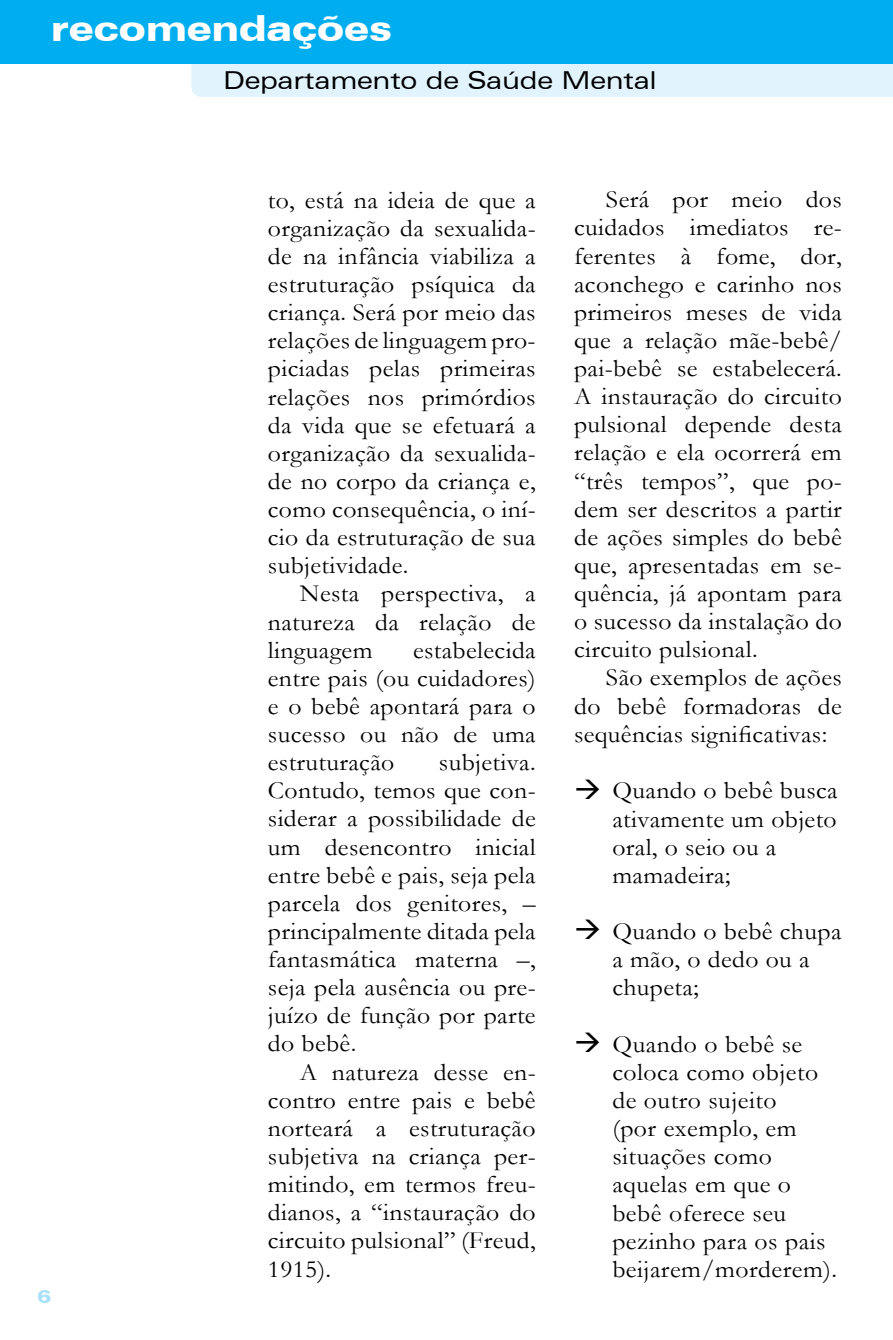
<style>
.page{position:relative;width:893px;height:1340px;background:#fff}
.page>*{position:absolute;margin:0;border:0;box-sizing:border-box;transform-origin:0 0}
.t1{font:900 expanded 36px "Zurich BT";color:#fff}
.t2{font:24.75px/28.1px "Garamond";letter-spacing:.015em;color:#000;text-align:justify;scale:1.04 1}
.t3{font:expanded 24.75px "Zurich BT";letter-spacing:-.01em;color:#000}
.t4{font:900 expanded 18px "Zurich BT";color:#aae1fa}
</style>
<div class="page">
<div style="left:191px;top:64px;width:702px;height:33px;background:#e1f4fd"></div>
<div style="left:0;top:0;width:893px;height:64px;background:#00aeef"></div>
<h1 class="t1" style="left:51px;top:7px;width:342px">recomendações</h1>
<p class="t3" style="left:223px;top:66px;width:435px">Departamento de Saúde Mental</p>
<p class="t4" style="left:37px;top:1285px;width:15px">6</p>
<p class="t2" style="left:268px;top:185px;width:259px">to, está na ideia de que a organização da sexualida&shy;de na infância viabiliza a estruturação psíquica da criança. Será por meio das relações de linguagem pro&shy;piciadas pelas primeiras relações nos primórdios da vida que se efetuará a organização da sexualida&shy;de no corpo da criança e, como consequência, o iní&shy;cio da estruturação de sua subjetividade.</p>
<p class="t2" style="left:268px;top:579px;width:259px;text-indent:32px">Nesta perspectiva, a natureza da relação de linguagem</p>
<p class="t2" style="left:268px;top:635px;width:259px;text-indent:145px">estabelecida entre pais (ou cuidadores) e o bebê apontará para o sucesso ou não de uma estruturação</p>
<p class="t2" style="left:268px;top:747px;width:259px;text-indent:171px">subjetiva.<br>Contudo, temos que con&shy;siderar a possibilidade de um desencontro inicial entre bebê e pais, seja pela parcela dos genitores, – principalmente ditada pela fantasmática materna –, seja pela ausência ou pre&shy;juízo de função por parte do bebê.</p>
<p class="t2" style="left:268px;top:1057px;width:259px;text-indent:32px">A natureza desse en&shy;contro entre pais e bebê norteará a estruturação subjetiva na criança per&shy;mitindo, em termos freu&shy;dianos, a “instauração do circuito pulsional” (Freud, 1915).</p>
<p class="t2" style="left:574px;top:185px;width:259px;text-indent:32px">Será por meio dos cuidados imediatos re&shy;ferentes à fome, dor, aconchego e carinho nos primeiros meses de vida que a relação mãe-bebê/ pai-bebê se estabelecerá.<br>A instauração do circuito pulsional depende desta relação e ela ocorrerá em “três tempos”, que po&shy;dem ser descritos a partir de ações simples do bebê que, apresentadas em se&shy;quência, já apontam para o sucesso da instalação do circuito pulsional.</p>
<p class="t2" style="left:574px;top:663px;width:259px;text-indent:32px">São exemplos de ações do bebê formadoras de sequências significativas:</p>
<p class="t2" style="left:612px;top:775px;width:218px;text-align:left">Quando o bebê busca ativamente um objeto oral, o seio ou a mamadeira;</p>
<p class="t2" style="left:612px;top:916px;width:222px;text-align:left">Quando o bebê chupa a mão, o dedo ou a chupeta;</p>
<p class="t2" style="left:612px;top:1029px;width:218px;text-align:left">Quando o bebê se coloca como objeto de outro sujeito<br>(por exemplo, em situações como aquelas em que o bebê oferece seu pezinho para os pais beijarem/morderem).</p>
</div>
